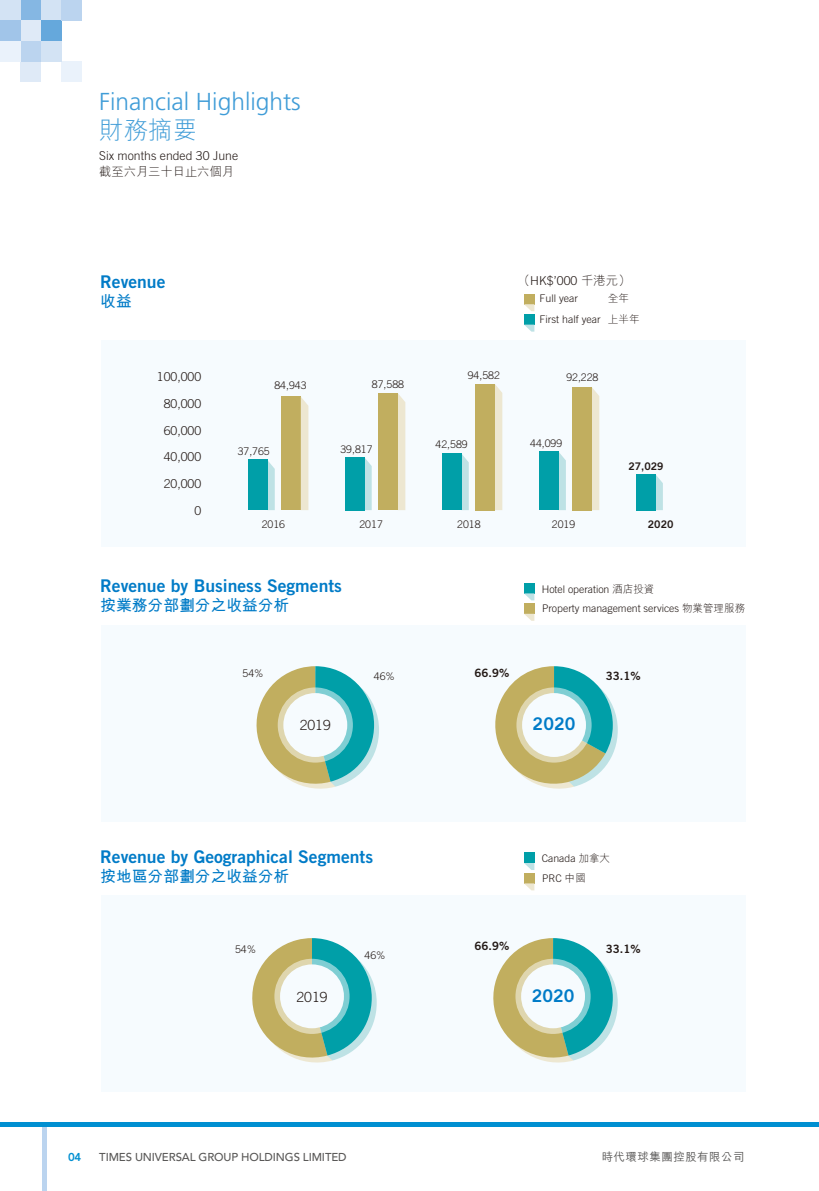
<style>
.page{position:relative;width:819px;height:1191px;background:#fff}
.page>*{position:absolute;margin:0;border:0;box-sizing:border-box;transform-origin:0 0}
.t1{font:300 24.5px "Frutiger LT Std";color:#3f9cd7}
.t2{font:300 24.5px "M Hei HK";color:#3f9cd7}
.t3{font:17.5px "Trade Gothic LT Std Bd 2";color:#007bc7}
.t4{font:700 15.75px "M Hei HK";color:#007bc7}
.t5{font:300 14px "Trade Gothic LT Std";color:#231916}
.t6{font:300 12.25px "Trade Gothic LT Std";color:#231916}
.t7{font:300 12.25px "M Hei HK";color:#231916}
.t8{font:11.55px "Trade Gothic LT Std Bd 2";color:#231916}
.t9{font:500 11.38px "Avenir LT Std";letter-spacing:-.01em;color:#595857}
.t10{font:500 11.38px "M Hei HK";letter-spacing:.05em;color:#595857}
.t11{font:800 11.38px "Avenir LT Std";color:#008fd1}
.t12{font:300 10.5px/19.6px "Trade Gothic LT Std";color:#231916}
.t13{font:10.5px "Trade Gothic LT Std Bd 2";color:#231916}
.t14{font:300 10.5px/21px "M Hei HK";color:#231916}
.s1{font-family:"M Hei HK"}
</style>
<div class="page">
<div style="left:41px;top:0;width:20px;height:20px;background:#d3e3f4"></div>
<div style="left:41px;top:20px;width:20px;height:21px;background:#65a8dc"></div>
<div style="left:61px;top:61px;width:21px;height:21px;background:#eaf2fb"></div>
<div style="left:61px;top:0;width:21px;height:20px;background:#bbd4ef"></div>
<div style="left:41px;top:41px;width:20px;height:20px;background:#d3e3f4"></div>
<div style="left:20px;top:0;width:21px;height:20px;background:#85b7e3"></div>
<div style="left:20px;top:20px;width:21px;height:21px;background:#dfeaf7"></div>
<div style="left:20px;top:61px;width:21px;height:21px;background:#dfeaf7"></div>
<div style="left:20px;top:41px;width:21px;height:20px;background:#bbd4ef"></div>
<div style="left:0;top:0;width:20px;height:20px;background:#d3e3f4"></div>
<div style="left:0;top:20px;width:20px;height:21px;background:#a1c5e9"></div>
<div style="left:0;top:41px;width:20px;height:20px;background:#eaf2fb"></div>
<div style="left:42px;top:1126px;width:5px;height:65px;background:#bbd4ef"></div>
<div style="left:0;top:1122px;width:818px;height:5px;background:#008fd1"></div>
<div style="left:101px;top:894px;width:644px;height:197px;background:#f6fbfe"></div>
<svg style="left:493px;top:938px;width:124px;height:125px"></svg>
<div style="left:101px;top:625px;width:644px;height:197px;background:#f6fbfe"></div>
<svg style="left:495px;top:666px;width:122px;height:123px"></svg>
<div style="left:101px;top:340px;width:644px;height:206px;background:#f6fbfe"></div>
<div style="left:281px;top:397px;width:20px;height:113px;background:#c1ae5f"></div>
<svg style="left:301px;top:397px;width:7px;height:113px"></svg>
<svg style="left:267px;top:460px;width:8px;height:50px"></svg>
<svg style="left:398px;top:394px;width:7px;height:116px"></svg>
<svg style="left:364px;top:457px;width:7px;height:53px"></svg>
<svg style="left:495px;top:384px;width:7px;height:126px"></svg>
<svg style="left:461px;top:453px;width:8px;height:57px"></svg>
<svg style="left:591px;top:387px;width:8px;height:123px"></svg>
<svg style="left:558px;top:451px;width:8px;height:59px"></svg>
<svg style="left:655px;top:474px;width:7px;height:36px"></svg>
<div style="left:378px;top:393px;width:20px;height:117px;background:#c1ae5f"></div>
<div style="left:475px;top:384px;width:20px;height:126px;background:#c1ae5f"></div>
<div style="left:248px;top:460px;width:19px;height:50px;background:#009fa8"></div>
<div style="left:345px;top:457px;width:19px;height:53px;background:#009fa8"></div>
<div style="left:442px;top:453px;width:19px;height:57px;background:#009fa8"></div>
<div style="left:539px;top:451px;width:19px;height:59px;background:#009fa8"></div>
<svg style="left:516px;top:687px;width:75px;height:75px"></svg>
<div style="left:522px;top:693px;width:64px;height:64px;background:#f6fbfe;border-radius:50%"></div>
<svg style="left:256px;top:666px;width:123px;height:123px"></svg>
<svg style="left:278px;top:687px;width:75px;height:75px"></svg>
<div style="left:283px;top:693px;width:64px;height:64px;background:#f6fbfe;border-radius:50%"></div>
<svg style="left:515px;top:958px;width:75px;height:76px"></svg>
<div style="left:521px;top:964px;width:64px;height:64px;background:#f6fbfe;border-radius:50%"></div>
<svg style="left:252px;top:938px;width:124px;height:125px"></svg>
<svg style="left:274px;top:958px;width:75px;height:76px"></svg>
<div style="left:280px;top:964px;width:64px;height:64px;background:#f6fbfe;border-radius:50%"></div>
<div style="left:524px;top:294px;width:10px;height:10px;background:#c1ae5f"></div>
<div style="left:524px;top:314px;width:10px;height:11px;background:#009fa8"></div>
<svg style="left:524px;top:304px;width:10px;height:7px"></svg>
<svg style="left:524px;top:325px;width:10px;height:6px"></svg>
<div style="left:524px;top:583px;width:10px;height:10px;background:#009fa8"></div>
<div style="left:524px;top:603px;width:10px;height:11px;background:#c1ae5f"></div>
<svg style="left:524px;top:593px;width:10px;height:7px"></svg>
<svg style="left:524px;top:614px;width:10px;height:7px"></svg>
<div style="left:524px;top:852px;width:10px;height:11px;background:#009fa8"></div>
<div style="left:524px;top:873px;width:10px;height:10px;background:#c1ae5f"></div>
<svg style="left:524px;top:863px;width:10px;height:7px"></svg>
<svg style="left:524px;top:883px;width:10px;height:7px"></svg>
<div style="left:572px;top:387px;width:19px;height:123px;background:#c1ae5f"></div>
<div style="left:636px;top:474px;width:19px;height:36px;background:#009fa8"></div>
<h1 class="t1" style="left:99px;top:87px;width:203px">Financial Highlights</h1>
<h1 class="t2" style="left:99px;top:118px;width:99px">財務摘要</h1>
<p class="t6" style="left:99px;top:148px;width:140px">Six months ended 30 June</p>
<p class="t7" style="left:99px;top:165px;width:136px">截至六月三十日止六個月</p>
<h2 class="t3" style="left:100px;top:271px;width:67px">Revenue</h2>
<h3 class="t4" style="left:100px;top:290px;width:33px">收益</h3>
<p class="t6" style="left:157px;top:370px;width:46px">100,000</p>
<p class="t6" style="left:164px;top:396px;width:39px">80,000</p>
<p class="t6" style="left:164px;top:423px;width:39px">60,000</p>
<p class="t6" style="left:164px;top:450px;width:39px">40,000</p>
<p class="t6" style="left:164px;top:476px;width:39px">20,000</p>
<p class="t6" style="left:194px;top:503px;width:8px">0</p>
<p class="t12" style="left:274px;top:375px;width:34px">84,943</p>
<p class="t12" style="left:238px;top:441px;width:34px">37,765</p>
<p class="t12" style="left:372px;top:374px;width:34px">87,588</p>
<p class="t12" style="left:340px;top:439px;width:34px">39,817</p>
<p class="t6" style="left:518px;top:273px;width:114px"><span class="s1">（</span>HK$’000 <span class="s1">千港元）</span></p>
<p class="t12" style="left:539px;top:288px;width:62px;line-height:21px">Full year<br>First half year</p>
<p class="t14" style="left:608px;top:288px;width:33px">全年上半年</p>
<p class="t12" style="left:467px;top:365px;width:34px">94,582</p>
<p class="t12" style="left:566px;top:368px;width:34px">92,228</p>
<p class="t12" style="left:435px;top:434px;width:34px">42,589</p>
<p class="t12" style="left:530px;top:433px;width:34px">44,099</p>
<p class="t13" style="left:628px;top:460px;width:37px">27,029</p>
<p class="t12" style="left:262px;top:514px;width:25px">2016</p>
<p class="t12" style="left:359px;top:514px;width:25px">2017</p>
<p class="t12" style="left:457px;top:514px;width:25px">2018</p>
<p class="t12" style="left:552px;top:514px;width:25px">2019</p>
<p class="t13" style="left:648px;top:517px;width:27px">2020</p>
<h2 class="t3" style="left:100px;top:574px;width:243px">Revenue by Business Segments</h2>
<h3 class="t4" style="left:100px;top:593px;width:191px">按業務分部劃分之收益分析</h3>
<p class="t12" style="left:541px;top:579px;width:205px">Hotel operation <span class="s1">酒店投資<br></span>Property management services <span class="s1">物業管理服務</span></p>
<p class="t12" style="left:242px;top:663px;width:23px">54%</p>
<p class="t12" style="left:374px;top:666px;width:23px">46%</p>
<p class="t8" style="left:474px;top:666px;width:36px">66.9%</p>
<p class="t8" style="left:605px;top:668px;width:36px">33.1%</p>
<h3 class="t5" style="left:300px;top:717px;width:33px">2019</h3>
<h2 class="t3" style="left:532px;top:713px;width:44px">2020</h2>
<h2 class="t3" style="left:100px;top:845px;width:274px">Revenue by Geographical Segments</h2>
<h3 class="t4" style="left:100px;top:864px;width:191px">按地區分部劃分之收益分析</h3>
<p class="t12" style="left:541px;top:848px;width:70px">Canada <span class="s1">加拿大<br></span>PRC <span class="s1">中國</span></p>
<p class="t12" style="left:235px;top:939px;width:23px">54%</p>
<p class="t12" style="left:364px;top:945px;width:23px">46%</p>
<p class="t8" style="left:474px;top:939px;width:36px">66.9%</p>
<p class="t8" style="left:605px;top:941px;width:36px">33.1%</p>
<h3 class="t5" style="left:296px;top:988px;width:33px">2019</h3>
<h2 class="t3" style="left:531px;top:984px;width:44px">2020</h2>
<p class="t11" style="left:68px;top:1150px;width:15px">04</p>
<p class="t9" style="left:99px;top:1150px;width:249px">TIMES UNIVERSAL GROUP HOLDINGS LIMITED</p>
<p class="t10" style="left:601px;top:1149px;width:144px">時代環球集團控股有限公司</p>
</div>
